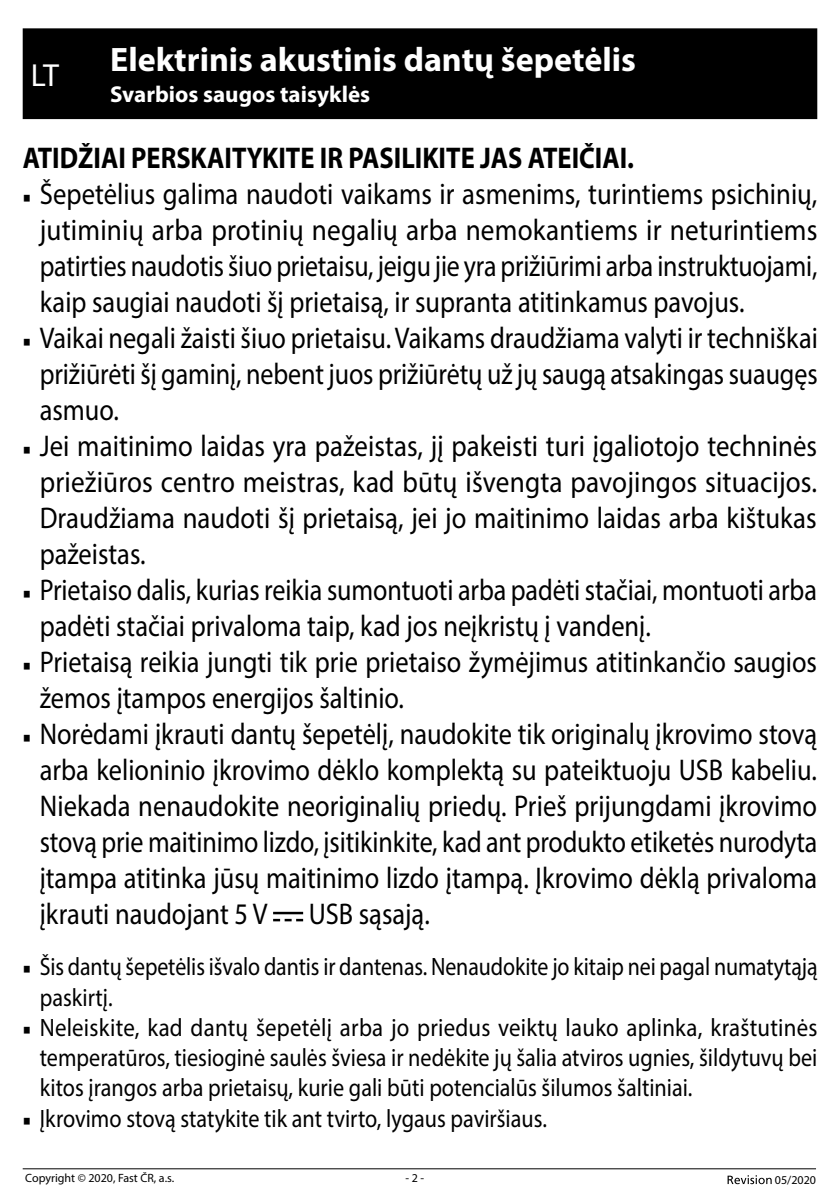
<style>
.page{position:relative;width:840px;height:1191px;background:#fff}
.page>*{position:absolute;margin:0;border:0;box-sizing:border-box;transform-origin:0 0}
.t1{font:700 34px "Myriad Pro";color:#fff}
.t2{font:32px "Myriad Pro";color:#fff}
.t3{font:30px/36px "Myriad Pro";color:#000;text-align:justify;scale:.88 1}
.t4{font:30px/36px "Myriad Pro";color:#000;text-align:justify;scale:.89 1}
.t5{font:30px/36px "Myriad Pro";color:#000;scale:.87 1}
.t6{font:700 30px "Myriad Pro";color:#000;scale:.88 1}
.t7{font:25.2px/30.2px "Myriad Pro";color:#000;text-align:justify;scale:.91 1}
.t8{font:25.2px/30.2px "Myriad Pro";color:#000;scale:.87 1}
.t9{font:25.2px "Myriad Pro";color:#000;scale:.88 1}
.t10{font:700 23px "Myriad Pro";color:#fff}
.t11{font:12px "Myriad Pro";color:#000}
.s1{font-family:"Minion Pro";font-size:23px}
</style>
<div class="page">
<hr style="left:23px;top:1168px;width:792px;height:1px;background:#000">
<svg style="left:727px;top:1175px;width:44px;height:9px"></svg>
<div style="left:23px;top:28px;width:793px;height:91px;background:#000"></div>
<hr style="left:273px;top:911px;width:30px;height:3px;background:#000">
<svg style="left:273px;top:919px;width:30px;height:2px"></svg>
<p class="t1" style="left:110px;top:37px;width:527px">Elektrinis akustinis dantų šepetėlis</p>
<p class="t10" style="left:110px;top:79px;width:261px">Svarbios saugos taisyklės</p>
<p class="t6" style="left:23px;top:138px;width:696px">ATIDŽIAI PERSKAITYKITE IR PASILIKITE JAS ATEIČIAI.</p>
<p class="t4" style="left:40px;top:175px;width:875px;text-indent:-17px"><span class="s1">■</span> Šepetėlius galima naudoti vaikams ir asmenims, turintiems psichinių, jutiminių arba protinių negalių arba nemokantiems ir neturintiems patirties naudotis šiuo prietaisu, jeigu jie yra prižiūrimi arba instruktuojami, kaip saugiai naudoti šį prietaisą, ir supranta atitinkamus pavojus.</p>
<p class="t3" style="left:40px;top:319px;width:885px;text-indent:-17px"><span class="s1">■</span> Vaikai negali žaisti šiuo prietaisu. Vaikams draudžiama valyti ir techniškai prižiūrėti šį gaminį, nebent juos prižiūrėtų už jų saugą atsakingas suaugęs asmuo.</p>
<p class="t4" style="left:40px;top:427px;width:874px;text-indent:-17px"><span class="s1">■</span> Jei maitinimo laidas yra pažeistas, jį pakeisti turi įgaliotojo techninės priežiūros centro meistras, kad būtų išvengta pavojingos situacijos.<br>Draudžiama naudoti šį prietaisą, jei jo maitinimo laidas arba kištukas pažeistas.</p>
<p class="t5" style="left:40px;top:571px;width:894px;text-indent:-17px"><span class="s1">■</span> Prietaiso dalis, kurias reikia sumontuoti arba padėti stačiai, montuoti arba padėti stačiai privaloma taip, kad jos neįkristų į vandenį.</p>
<p class="t3" style="left:40px;top:643px;width:884px;text-indent:-17px"><span class="s1">■</span> Prietaisą reikia jungti tik prie prietaiso žymėjimus atitinkančio saugios žemos įtampos energijos šaltinio.</p>
<p class="t3" style="left:40px;top:715px;width:884px;text-indent:-17px"><span class="s1">■</span> Norėdami įkrauti dantų šepetėlį, naudokite tik originalų įkrovimo stovą arba kelioninio įkrovimo dėklo komplektą su pateiktuoju USB kabeliu.<br>Niekada nenaudokite neoriginalių priedų. Prieš prijungdami įkrovimo stovą prie maitinimo lizdo, įsitikinkite, kad ant produkto etiketės nurodyta įtampa atitinka jūsų maitinimo lizdo įtampą. Įkrovimo dėklą privaloma įkrauti naudojant 5 V</p>
<p class="t2" style="left:31px;top:55px;width:30px">LT</p>
<p class="t3" style="left:308px;top:895px;width:139px">USB sąsają.</p>
<p class="t8" style="left:40px;top:951px;width:895px;text-indent:-17px"><span class="s1">■</span> Šis dantų šepetėlis išvalo dantis ir dantenas. Nenaudokite jo kitaip nei pagal numatytąją paskirtį.</p>
<p class="t7" style="left:40px;top:1011px;width:855px;text-indent:-17px"><span class="s1">■</span> Neleiskite, kad dantų šepetėlį arba jo priedus veiktų lauko aplinka, kraštutinės temperatūros, tiesioginė saulės šviesa ir nedėkite jų šalia atviros ugnies, šildytuvų bei kitos įrangos arba prietaisų, kurie gali būti potencialūs šilumos šaltiniai.</p>
<p class="t9" style="left:23px;top:1102px;width:597px"><span class="s1">■</span> Įkrovimo stovą statykite tik ant tvirto, lygaus paviršiaus.</p>
<p class="t11" style="left:25px;top:1170px;width:150px">Copyright © 2020, Fast ČR, a.s.</p>
<p class="t11" style="left:405px;top:1170px;width:20px">- 2 -</p>
<p class="t11" style="left:774px;top:1172px;width:43px">05/2020</p>
</div>
